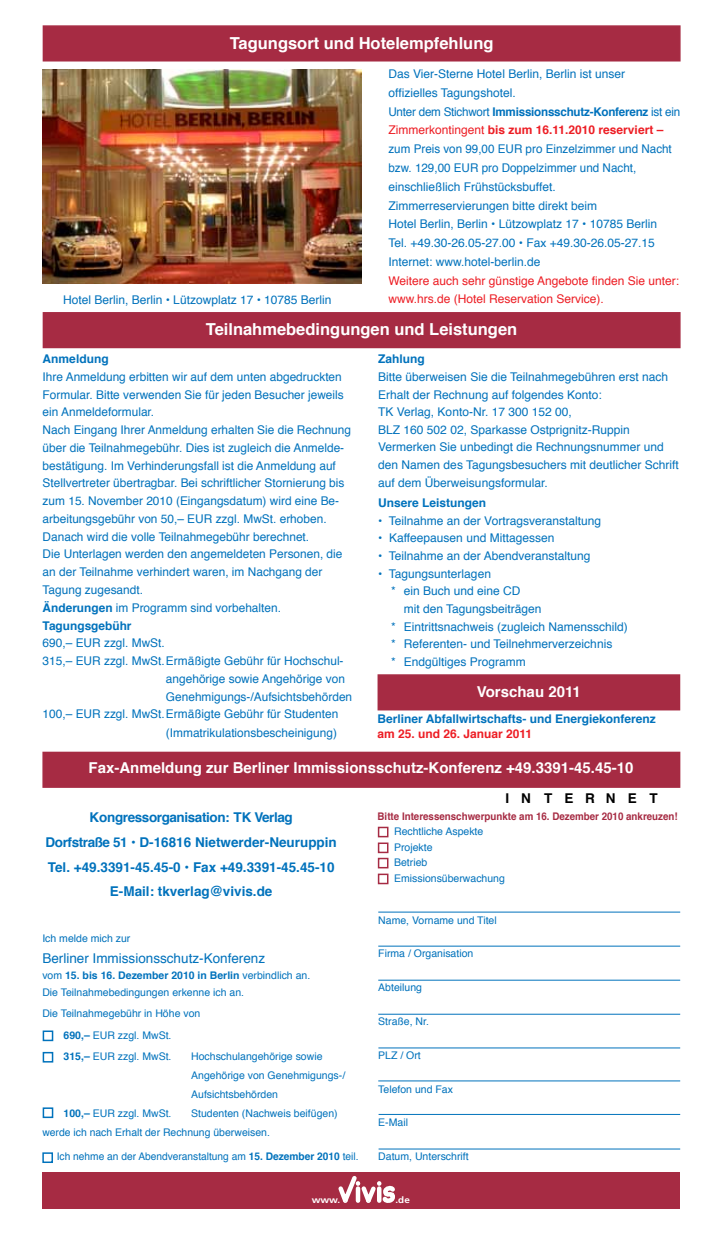
<style>
.page{position:relative;width:723px;height:1234px;background:#fff}
.page>*{position:absolute;margin:0;border:0;box-sizing:border-box;transform-origin:0 0}
.t1{font:700 16.5px "Helvetica";color:#fff}
.t2{font:700 15px "Helvetica";color:#fff}
.t3{font:700 13.5px/24.8px "Helvetica";color:#0072bc;text-align:center}
.t4{font:13.5px "Helvetica";color:#0072bc}
.t5{font:700 13.5px "Helvetica";color:#000}
.t6{font:12px/17.7px "Helvetica";color:#0072bc}
.t7{font:12px/18.8px "Helvetica";color:#ed1d24}
.t8{font:700 12px "Helvetica";color:#0072bc}
.t9{font:700 12px "Helvetica";color:#ed1d24}
.t10{font:10.5px/21.1px "Helvetica";color:#0072bc}
.t11{font:700 10.5px "Helvetica";color:#a62b43;scale:.93 1}
.t12{font:700 9px "Frutiger";color:#fff;scale:1.1 1}
.s1{font-weight:700}
.s2{color:#ed1d24}
.s3{font-weight:700;color:#ed1d24}
</style>
<div class="page">
<div style="left:43px;top:312px;width:637px;height:36px;background:#a62b43"></div>
<div style="left:42px;top:751px;width:638px;height:36px;background:#a62b43;border:2px solid #a62b43"></div>
<div style="left:43px;top:1030px;width:10px;height:10px;border:2px solid #0072bc"></div>
<div style="left:43px;top:1051px;width:10px;height:11px;border:2px solid #0072bc"></div>
<div style="left:43px;top:1107px;width:10px;height:10px;border:2px solid #0072bc"></div>
<div style="left:42px;top:1152px;width:11px;height:10px;border:2px solid #0072bc"></div>
<div style="left:43px;top:25px;width:637px;height:36px;background:#a62b43;border:2px solid #a62b43"></div>
<hr style="left:378px;top:911px;width:302px;height:1px;background:#0072bc">
<hr style="left:378px;top:945px;width:302px;height:1px;background:#0072bc">
<hr style="left:378px;top:979px;width:302px;height:1px;background:#0072bc">
<hr style="left:378px;top:1013px;width:302px;height:1px;background:#0072bc">
<hr style="left:378px;top:1080px;width:302px;height:1px;background:#0072bc">
<hr style="left:379px;top:1113px;width:301px;height:1px;background:#0072bc">
<hr style="left:379px;top:1148px;width:301px;height:1px;background:#0072bc">
<hr style="left:378px;top:1047px;width:302px;height:1px;background:#0072bc">
<div style="left:378px;top:826px;width:10px;height:11px;border:2px solid #a62b43"></div>
<div style="left:378px;top:842px;width:10px;height:11px;border:2px solid #a62b43"></div>
<div style="left:378px;top:857px;width:10px;height:11px;border:2px solid #a62b43"></div>
<div style="left:378px;top:873px;width:10px;height:11px;border:2px solid #a62b43"></div>
<img style="left:42px;top:69px;width:319px;height:214px">
<div style="left:42px;top:1171px;width:638px;height:36px;background:#a62b43"></div>
<svg style="left:335px;top:1171px;width:64px;height:37px"></svg>
<div style="left:377px;top:674px;width:303px;height:36px;background:#a62b43;border:2px solid #a62b43"></div>
<h1 class="t1" style="left:230px;top:30px;width:265px">Tagungsort und Hotelempfehlung</h1>
<p class="t6" style="left:63px;top:292px;width:270px">Hotel Berlin, Berlin • Lützowplatz 17 • 10785 Berlin</p>
<p class="t6" style="left:388px;top:65px;width:293px;line-height:18.8px">Das Vier-Sterne Hotel Berlin, Berlin ist unser<br>offizielles Tagungshotel.<br>Unter dem Stichwort <span class="s1">Immissionsschutz-Konferenz</span> ist ein <span class="s2">Zimmerkontingent</span> <span class="s3">bis zum 16.11.2010 reserviert – </span>zum Preis von 99,00 EUR pro Einzelzimmer und Nacht bzw. 129,00 EUR pro Doppelzimmer und Nacht, einschließlich Frühstücksbuffet.<br>Zimmerreservierungen bitte direkt beim<br>Hotel Berlin, Berlin • Lützowplatz 17 • 10785 Berlin<br>Tel. +49.30-26.05-27.00 • Fax +49.30-26.05-27.15<br>Internet: www.hotel-berlin.de</p>
<p class="t7" style="left:388px;top:271px;width:292px">Weitere auch sehr günstige Angebote finden Sie unter: www.hrs.de (Hotel Reservation Service).</p>
<h1 class="t1" style="left:206px;top:316px;width:313px">Teilnahmebedingungen und Leistungen</h1>
<p class="t8" style="left:43px;top:349px;width:67px">Anmeldung</p>
<p class="t6" style="left:43px;top:368px;width:310px">Ihre Anmeldung erbitten wir auf dem unten abgedruckten Formular. Bitte verwenden Sie für jeden Besucher jeweils ein Anmeldeformular.<br>Nach Eingang Ihrer Anmeldung erhalten Sie die Rechnung über die Teilnahmegebühr. Dies ist zugleich die Anmelde&shy;bestätigung. Im Verhinderungsfall ist die Anmeldung auf Stellvertreter übertragbar. Bei schriftlicher Stornierung bis zum 15. November 2010 (Eingangsdatum) wird eine Be&shy;arbeitungsgebühr von 50,– EUR zzgl. MwSt. erhoben.<br>Danach wird die volle Teilnahmegebühr berechnet.<br>Die Unterlagen werden den angemeldeten Personen, die an der Teilnahme verhindert waren, im Nachgang der Tagung zugesandt.<br><span class="s1">Änderungen</span> im Programm sind vorbehalten.<br><span class="s1">Tagungsgebühr</span></p>
<p class="t6" style="left:43px;top:634px;width:124px">690,– EUR zzgl. MwSt.</p>
<p class="t6" style="left:43px;top:652px;width:302px">315,– EUR zzgl. MwSt. Ermäßigte Gebühr für Hochschul-</p>
<p class="t6" style="left:166px;top:670px;width:180px">angehörige sowie Angehörige von</p>
<p class="t6" style="left:166px;top:687px;width:188px">Genehmigungs-/Aufsichtsbehörden</p>
<p class="t6" style="left:43px;top:705px;width:297px">100,– EUR zzgl. MwSt. Ermäßigte Gebühr für Studenten</p>
<p class="t6" style="left:166px;top:724px;width:172px">(Immatrikulationsbescheinigung)</p>
<p class="t8" style="left:378px;top:349px;width:48px">Zahlung</p>
<p class="t6" style="left:378px;top:368px;width:302px">Bitte überweisen Sie die Teilnahmegebühren erst nach Erhalt der Rechnung auf folgendes Konto:<br>TK Verlag, Konto-Nr. 17 300 152 00,<br>BLZ 160 502 02, Sparkasse Ostprignitz-Ruppin Vermerken Sie unbedingt die Rechnungsnummer und den Namen des Tagungsbesuchers mit deutlicher Schrift auf dem Überweisungsformular.</p>
<p class="t8" style="left:378px;top:493px;width:110px">Unsere Leistungen</p>
<p class="t6" style="left:378px;top:512px;width:224px">• Teilnahme an der Vortragsveranstaltung</p>
<p class="t6" style="left:378px;top:529px;width:178px">• Kaffeepausen und Mittagessen</p>
<p class="t6" style="left:378px;top:547px;width:214px">• Teilnahme an der Abendveranstaltung</p>
<p class="t6" style="left:378px;top:564px;width:114px">• Tagungsunterlagen</p>
<p class="t6" style="left:391px;top:582px;width:129px">* ein Buch und eine CD</p>
<p class="t6" style="left:404px;top:600px;width:139px">mit den Tagungsbeiträgen</p>
<p class="t6" style="left:391px;top:617px;width:238px">* Eintrittsnachweis (zugleich Namensschild)</p>
<p class="t6" style="left:391px;top:635px;width:223px">* Referenten- und Teilnehmerverzeichnis</p>
<p class="t6" style="left:391px;top:653px;width:136px">* Endgültiges Programm</p>
<p class="t2" style="left:477px;top:679px;width:105px">Vorschau 2011</p>
<p class="t8" style="left:377px;top:709px;width:280px">Berliner Abfallwirtschafts- und Energiekonferenz</p>
<p class="t9" style="left:377px;top:724px;width:156px">am 25. und 26. Januar 2011</p>
<p class="t2" style="left:88px;top:755px;width:546px">Fax-Anmeldung zur Berliner Immissionsschutz-Konferenz +49.3391-45.45-10</p>
<p class="t3" style="left:46px;top:805px;width:293px">Kongressorganisation: TK Verlag<br>Dorfstraße 51 • D-16816 Nietwerder-Neuruppin Tel. +49.3391-45.45-0 • Fax +49.3391-45.45-10<br>E-Mail: tkverlag@vivis.de</p>
<p class="t10" style="left:42px;top:927px;width:90px">Ich melde mich zur</p>
<p class="t4" style="left:42px;top:947px;width:224px">Berliner Immissionsschutz-Konferenz</p>
<p class="t10" style="left:42px;top:967px;width:269px;line-height:16.8px">vom <span class="s1">15. bis 16. Dezember 2010 in Berlin</span> verbindlich an.<br>Die Teilnahmebedingungen erkenne ich an.</p>
<p class="t10" style="left:64px;top:1003px;width:138px;text-indent:-21px">Die Teilnahmegebühr in Höhe von<br><span class="s1">690,–</span> EUR zzgl. MwSt.<br><span class="s1">315,–</span> EUR zzgl. MwSt.</p>
<p class="t10" style="left:191px;top:1046px;width:156px;line-height:18.9px">Hochschulangehörige sowie<br>Angehörige von Genehmigungs-/<br>Aufsichtsbehörden</p>
<p class="t10" style="left:64px;top:1102px;width:123px"><span class="s1">100,–</span> EUR zzgl. MwSt. S</p>
<p class="t10" style="left:42px;top:1103px;width:297px;line-height:19px;text-indent:156px">tudenten (Nachweis beifügen) werde ich nach Erhalt der Rechnung überweisen.</p>
<p class="t10" style="left:57px;top:1145px;width:303px">Ich nehme an der Abendveranstaltung am <span class="s1">15. Dezember 2010</span> teil.</p>
<p class="t5" style="left:488px;top:787px;width:12px">INTERNET</p>
<p class="t11" style="left:378px;top:807px;width:324px">Bitte Interessenschwerpunkte am 16. Dezember 2010 ankreuzen!</p>
<p class="t10" style="left:394px;top:821px;width:91px">Rechtliche Aspekte</p>
<p class="t10" style="left:394px;top:836px;width:40px">Projekte</p>
<p class="t10" style="left:378px;top:852px;width:51px">Betrieb</p>
<p class="t10" style="left:394px;top:867px;width:112px">Emissionsüberwachung</p>
<p class="t10" style="left:378px;top:909px;width:120px">Name, Vorname und Titel</p>
<p class="t10" style="left:378px;top:943px;width:97px">Firma / Organisation</p>
<p class="t10" style="left:378px;top:976px;width:45px">Abteilung</p>
<p class="t10" style="left:378px;top:1010px;width:52px">Straße, Nr.</p>
<p class="t10" style="left:378px;top:1044px;width:44px">PLZ / Ort</p>
<p class="t10" style="left:378px;top:1078px;width:76px">Telefon und Fax</p>
<p class="t10" style="left:378px;top:1112px;width:31px">E-Mail</p>
<p class="t10" style="left:378px;top:1145px;width:92px">Datum, Unterschrift</p>
<p class="t12" style="left:312px;top:1194px;width:28px">www.</p>
<p class="t12" style="left:395px;top:1194px;width:15px">.de</p>
</div>
